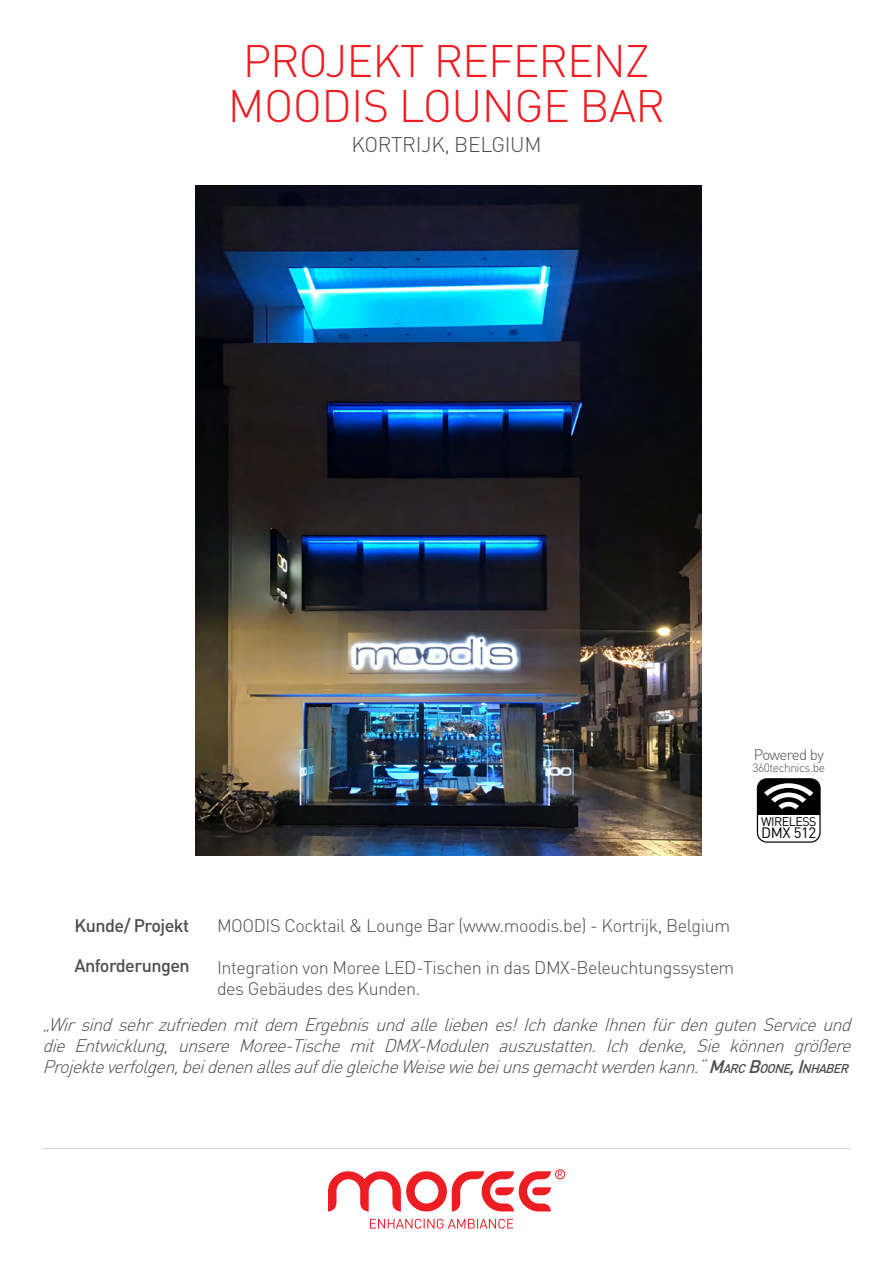
<style>
.page{position:relative;width:893px;height:1263px;background:#fff}
.page>*{position:absolute;margin:0;border:0;box-sizing:border-box;transform-origin:0 0}
.t1{font:300 45px/45px "DIN Pro";letter-spacing:-.025em;color:#ed1d24}
.t2{font:300 21px "DIN Pro";letter-spacing:-.015em;color:#4d4d4f}
.t3{font:italic 300 18px/21px "DIN Pro";color:#4d4d4f;text-align:justify}
.t4{font:300 18px/21px "DIN Pro";letter-spacing:-.025em;color:#4d4d4f}
.t5{font:500 18px "DIN Pro";letter-spacing:-.03em;color:#4d4d4f}
.t6{font:300 15px "DIN Pro";letter-spacing:-.05em;color:#4d4d4f}
.t7{font:14.85px "DIN Pro";letter-spacing:-.025em;color:#000}
.t8{font:12.45px "DIN Pro";letter-spacing:-.04em;color:#000}
.t9{font:300 12px "DIN Pro";letter-spacing:-.04em;color:#4d4d4f}
.s1{font-weight:500}
.s2{font-weight:500;font-size:12.6px}
</style>
<div class="page">
<svg style="left:328px;top:1171px;width:223px;height:40px"></svg>
<svg style="left:558px;top:1171px;width:5px;height:6px"></svg>
<div style="left:555px;top:1169px;width:10px;height:10px;border:1px solid #ed1d24;border-radius:50%"></div>
<svg style="left:370px;top:1219px;width:143px;height:10px"></svg>
<hr style="left:43px;top:1148px;width:807px;height:1px;background:#d1d3d4">
<img style="left:195px;top:186px;width:507px;height:669px">
<div style="left:757px;top:779px;width:63px;height:36px;background:#000"></div>
<svg style="left:764px;top:783px;width:49px;height:26px"></svg>
<div style="left:757px;top:778px;width:64px;height:65px;border:1px solid #000;border-radius:9px"></div>
<h1 class="t1" style="left:228px;top:36px;width:424px;text-indent:15px">PROJEKT REFERENZ<br>MOODIS Lounge</h1>
<h1 class="t1" style="left:580px;top:81px;width:87px">BAR</h1>
<p class="t2" style="left:351px;top:130px;width:26px">Kortrijk</p>
<p class="t2" style="left:444px;top:130px;width:99px">, BELGIUM</p>
<p class="t6" style="left:754px;top:744px;width:72px">Powered by</p>
<p class="t9" style="left:752px;top:759px;width:74px">360technics.be</p>
<p class="t8" style="left:761px;top:813px;width:57px">WIRELESS</p>
<p class="t7" style="left:761px;top:823px;width:57px">DMX 512</p>
<p class="t5" style="left:74px;top:913px;width:116px">Kunde/ Projekt</p>
<p class="t5" style="left:74px;top:954px;width:117px">Anforderungen</p>
<p class="t4" style="left:217px;top:914px;width:515px">MOODIS Cocktail &amp; Lounge Bar (www.moodis.be) - Kortrijk, Belgium</p>
<p class="t4" style="left:217px;top:956px;width:519px">Integration von Moree LED-Tischen in das DMX-Beleuchtungssystem des Gebäudes des Kunden.</p>
<p class="t3" style="left:43px;top:1013px;width:816px">„Wirsindsehrzufriedenmitdem Ergebnisundalleliebenes!IchdankeIhnenfürdengutenServiceund die Entwicklung, unsere Moree-Tische mit DMX-Modulen auszustatten. Ich denke, Sie können größere Projekteverfolgen,beidenenallesaufdiegleicheWeisewiebeiunsgemachtwerdenkann.“<span class="s1">M</span><span class="s2">ARC</span><span class="s1">B</span><span class="s2">OONE</span><span class="s1">,I</span><span class="s2">NHABER</span></p>
</div>
